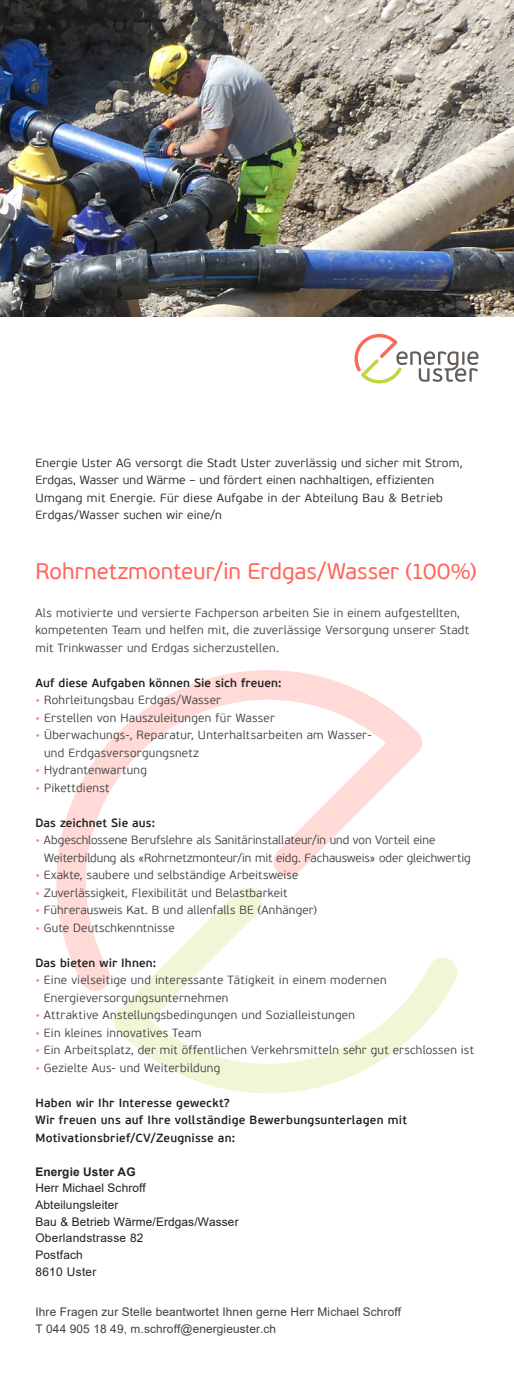
<style>
.page{position:relative;width:514px;height:1389px;background:#fff}
.page>*{position:absolute;margin:0;border:0;box-sizing:border-box;transform-origin:0 0}
.t1{font:22.5px "PF Beau Sans Pro";letter-spacing:-.005em;color:#ff675d}
.text{font:300 11.88px/17.5px "PF Beau Sans Pro";letter-spacing:.02em;color:#3e3e3f}
.text-2{font:300 11.88px/17.5px "PF Beau Sans Pro";letter-spacing:.015em;color:#231f20}
.text-3{font:600 11.88px/17.5px "PF Beau Sans Pro";letter-spacing:.015em;color:#231f20}
.text-4{font:300 11.88px "PF Beau Sans Pro";letter-spacing:-.005em;color:#3e3e3f}
.text-5{font:11.88px/16.6px "Arial";letter-spacing:.01em;color:#231f20}
.text-6{font:11.88px/16.6px "Arial";letter-spacing:.01em;color:#3e3e3f}
.s1{color:#ff786c}
.s2{font-weight:700}
.s3{color:#21211f}
.s4{color:#404342}
</style>
<div class="page">
<svg style="left:56px;top:670px;width:366px;height:321px"></svg>
<svg style="left:114px;top:887px;width:343px;height:206px"></svg>
<svg style="left:354px;top:334px;width:124px;height:49px"></svg>
<img style="left:0;top:0;width:514px;height:316px">
<p class="text-2" style="left:35px;top:454px;width:428px">Energie Uster AG versorgt die Stadt Uster zuverlässig und sicher mit Strom, Erdgas, Wasser und Wärme – und fördert einen nachhaltigen, effizienten Umgang mit Energie. Für diese Aufgabe in der Abteilung Bau &amp; Betrieb Erdgas/Wasser suchen wir eine/n</p>
<p class="t1" style="left:35px;top:559px;width:442px">Rohrnetzmonteur/in Erdgas/Wasser (100%)</p>
<p class="text" style="left:35px;top:604px;width:435px">Als motivierte und versierte Fachperson arbeiten Sie in einem aufgestellten, kompetenten Team und helfen mit, die zuverlässige Versorgung unserer Stadt mit Trinkwasser und Erdgas sicherzustellen.</p>
<p class="text-3" style="left:35px;top:674px;width:247px">Auf diese Aufgaben können Sie sich freuen:</p>
<p class="text" style="left:35px;top:691px;width:187px"><span class="s1">•</span> Rohrleitungsbau Erdgas/Wasser</p>
<p class="text" style="left:35px;top:709px;width:241px"><span class="s1">•</span> Erstellen von Hauszuleitungen für Wasser</p>
<p class="text" style="left:44px;top:726px;width:329px;text-indent:-9px"><span class="s1">•</span> Überwachungs-, Reparatur, Unterhaltsarbeiten am Wasser&shy;und Erdgasversorgungsnetz</p>
<p class="text" style="left:35px;top:761px;width:113px"><span class="s1">•</span> Hydrantenwartung</p>
<p class="text" style="left:35px;top:779px;width:76px"><span class="s1">•</span> Pikettdienst</p>
<p class="text-3" style="left:35px;top:814px;width:121px">Das zeichnet Sie aus:</p>
<p class="text-4" style="left:35px;top:833px;width:401px"><span class="s1">•</span> Abgeschlossene Berufslehre als Sanitärinstallateur/in und von Vorteil eine</p>
<p class="text-4" style="left:44px;top:851px;width:428px">Weiterbildung als «Rohrnetzmonteur/in mit eidg. Fachausweis» oder gleichwertig</p>
<p class="text" style="left:35px;top:866px;width:264px"><span class="s1">•</span> Exakte, saubere und selbständige Arbeitsweise</p>
<p class="text" style="left:35px;top:884px;width:253px"><span class="s1">•</span> Zuverlässigkeit, Flexibilität und Belastbarkeit</p>
<p class="text" style="left:35px;top:901px;width:283px"><span class="s1">•</span> Führerausweis Kat. B und allenfalls BE (Anhänger)</p>
<p class="text" style="left:35px;top:919px;width:141px"><span class="s1">•</span> Gute Deutschkenntnisse</p>
<p class="text-3" style="left:35px;top:954px;width:122px">Das bieten wir Ihnen:</p>
<p class="text" style="left:44px;top:971px;width:344px;text-indent:-8px"><span class="s1">•</span> Eine vielseitige und interessante Tätigkeit in einem modernen<br>Energieversorgungsunternehmen</p>
<p class="text" style="left:35px;top:1006px;width:321px"><span class="s1">•</span> Attraktive Anstellungsbedingungen und Sozialleistungen</p>
<p class="text" style="left:35px;top:1024px;width:168px"><span class="s1">•</span> Ein kleines innovatives Team</p>
<p class="text" style="left:35px;top:1041px;width:440px"><span class="s1">•</span> Ein Arbeitsplatz, der mit öffentlichen Verkehrsmitteln sehr gut erschlossen ist</p>
<p class="text" style="left:35px;top:1059px;width:186px"><span class="s1">•</span> Gezielte Aus- und Weiterbildung</p>
<p class="text-3" style="left:35px;top:1094px;width:196px">Haben wir Ihr Interesse geweckt?</p>
<p class="text-3" style="left:35px;top:1112px;width:373px">Wir freuen uns auf Ihre vollständige Bewerbungsunterlagen mit<br>Motivationsbrief/CV/Zeugnisse an:</p>
<p class="text-5" style="left:35px;top:1164px;width:205px"><span class="s2">Energie Uster AG<br></span>Herr <span class="s3">Michael Schroff<br></span>Abteilungsleiter<br>Bau &amp; Betrieb <span class="s3">Wärme/</span>Erdgas/Wasser<br>Oberlandstrasse 82<br>Postfach<br>8610 Uster</p>
<p class="text-6" style="left:35px;top:1304px;width:367px">Ihre Fragen zur Stelle beantwortet Ihnen gerne Herr <span class="s4">Michael Schroff<br></span>T 044 905 18 49, <span class="s4">m</span>.<span class="s4">schroff</span>@energieuster.ch</p>
</div>
